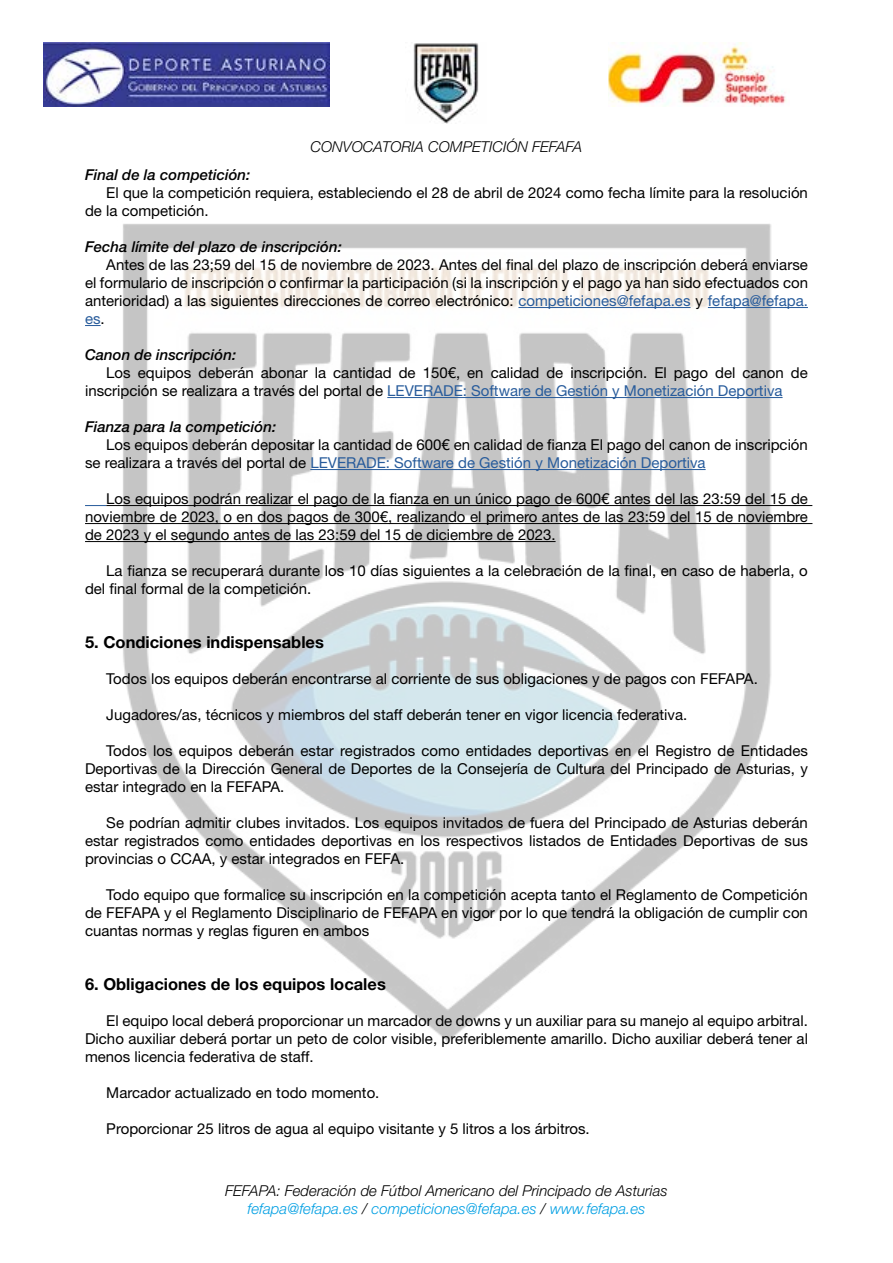
<style>
.page{position:relative;width:893px;height:1263px;background:#fff}
.page>*{position:absolute;margin:0;border:0;box-sizing:border-box;transform-origin:0 0}
.t1{font:700 16.5px "Helvetica Neue LT Std";color:#000}
.t2{font:15px/18px "Helvetica Neue LT Std";color:#000;text-align:justify}
.t3{font:italic 300 15px/18px "Helvetica Neue LT Std";color:#000;text-align:center}
.t4{font:italic 500 15px "Helvetica Neue LT Std";color:#000}
.s1{color:#275b9b}
.s2{color:#009fe3}
</style>
<div class="page">
<img style="left:43px;top:42px;width:287px;height:64px">
<img style="left:608px;top:43px;width:178px;height:63px">
<img style="left:85px;top:224px;width:728px;height:818px">
<img style="left:413px;top:43px;width:66px;height:80px">
<hr style="left:518px;top:307px;width:172px;height:1px;background:#275b9b">
<hr style="left:708px;top:307px;width:100px;height:1px;background:#275b9b">
<svg style="left:85px;top:325px;width:16px;height:1px"></svg>
<hr style="left:387px;top:397px;width:396px;height:1px;background:#275b9b">
<hr style="left:310px;top:469px;width:396px;height:1px;background:#275b9b">
<svg style="left:85px;top:505px;width:21px;height:1px"></svg>
<hr style="left:106px;top:505px;width:706px;height:1px;background:#000">
<hr style="left:85px;top:523px;width:727px;height:1px;background:#000">
<hr style="left:85px;top:541px;width:471px;height:1px;background:#000">
<p class="t3" style="left:311px;top:138px;width:273px">CONVOCATORIA COMPETICIÓN FEFAFA</p>
<p class="t4" style="left:85px;top:166px;width:167px">Final de la competición:</p>
<p class="t2" style="left:85px;top:183px;width:724px;text-indent:21px">El que la competición requiera, estableciendo el 28 de abril de 2024 como fecha límite para la resolución de la competición.</p>
<p class="t4" style="left:85px;top:238px;width:258px">Fecha límite del plazo de inscripción:</p>
<p class="t2" style="left:85px;top:255px;width:724px;text-indent:21px">Antes de las 23;59 del 15 de noviembre de 2023. Antes del final del plazo de inscripción deberá enviarse el formulario de inscripción o confirmar la participación (si la inscripción y el pago ya han sido efectuados con anterioridad) a las siguientes direcciones de correo electrónico: <span class="s1">competiciones@fefapa.es</span> y <span class="s1">fefapa@fefapa. es</span>.</p>
<p class="t4" style="left:85px;top:346px;width:153px">Canon de inscripción:</p>
<p class="t2" style="left:85px;top:363px;width:724px;text-indent:21px">Los equipos deberán abonar la cantidad de 150€, en calidad de inscripción. El pago del canon de inscripción se realizara a través del portal de <span class="s1">LEVERADE: Software de Gestión y Monetización Deportiva</span></p>
<p class="t4" style="left:85px;top:418px;width:193px">Fianza para la competición:</p>
<p class="t2" style="left:85px;top:435px;width:724px;text-indent:21px">Los equipos deberán depositar la cantidad de 600€ en calidad de fianza El pago del canon de inscripción se realizara a través del portal de <span class="s1">LEVERADE: Software de Gestión y Monetización Deportiva</span></p>
<p class="t2" style="left:85px;top:489px;width:724px;text-indent:21px">Los equipos podrán realizar el pago de la fianza en un único pago de 600€ antes del las 23:59 del 15 de noviembre de 2023, o en dos pagos de 300€, realizando el primero antes de las 23:59 del 15 de noviembre de 2023 y el segundo antes de las 23:59 del 15 de diciembre de 2023.</p>
<p class="t2" style="left:85px;top:561px;width:724px;text-indent:21px">La fianza se recuperará durante los 10 días siguientes a la celebración de la final, en caso de haberla, o del final formal de la competición.</p>
<p class="t1" style="left:85px;top:632px;width:240px">5. Condiciones indispensables</p>
<p class="t2" style="left:106px;top:669px;width:653px">Todos los equipos deberán encontrarse al corriente de sus obligaciones y de pagos con FEFAPA.</p>
<p class="t2" style="left:106px;top:705px;width:582px">Jugadores/as, técnicos y miembros del staff deberán tener en vigor licencia federativa.</p>
<p class="t2" style="left:85px;top:741px;width:724px;text-indent:21px">Todos los equipos deberán estar registrados como entidades deportivas en el Registro de Entidades Deportivas de la Dirección General de Deportes de la Consejería de Cultura del Principado de Asturias, y estar integrado en la FEFAPA.</p>
<p class="t2" style="left:85px;top:813px;width:724px;text-indent:21px">Se podrían admitir clubes invitados. Los equipos invitados de fuera del Principado de Asturias deberán estar registrados como entidades deportivas en los respectivos listados de Entidades Deportivas de sus provincias o CCAA, y estar integrados en FEFA.</p>
<p class="t2" style="left:85px;top:885px;width:724px;text-indent:21px">Todo equipo que formalice su inscripción en la competición acepta tanto el Reglamento de Competición de FEFAPA y el Reglamento Disciplinario de FEFAPA en vigor por lo que tendrá la obligación de cumplir con cuantas normas y reglas figuren en ambos</p>
<p class="t1" style="left:85px;top:974px;width:302px">6. Obligaciones de los equipos locales</p>
<p class="t2" style="left:85px;top:1011px;width:724px;text-indent:21px">El equipo local deberá proporcionar un marcador de downs y un auxiliar para su manejo al equipo arbitral.<br>Dicho auxiliar deberá portar un peto de color visible, preferiblemente amarillo. Dicho auxiliar deberá tener al menos licencia federativa de staff.</p>
<p class="t2" style="left:106px;top:1083px;width:275px">Marcador actualizado en todo momento.</p>
<p class="t2" style="left:106px;top:1119px;width:485px">Proporcionar 25 litros de agua al equipo visitante y 5 litros a los árbitros.</p>
<p class="t3" style="left:225px;top:1181px;width:444px">FEFAPA: Federación de Fútbol Americano del Principado de Asturias <span class="s2">fefapa@fefapa.es</span> / <span class="s2">competiciones@fefapa.es</span> / <span class="s2">www.fefapa.es</span></p>
</div>
